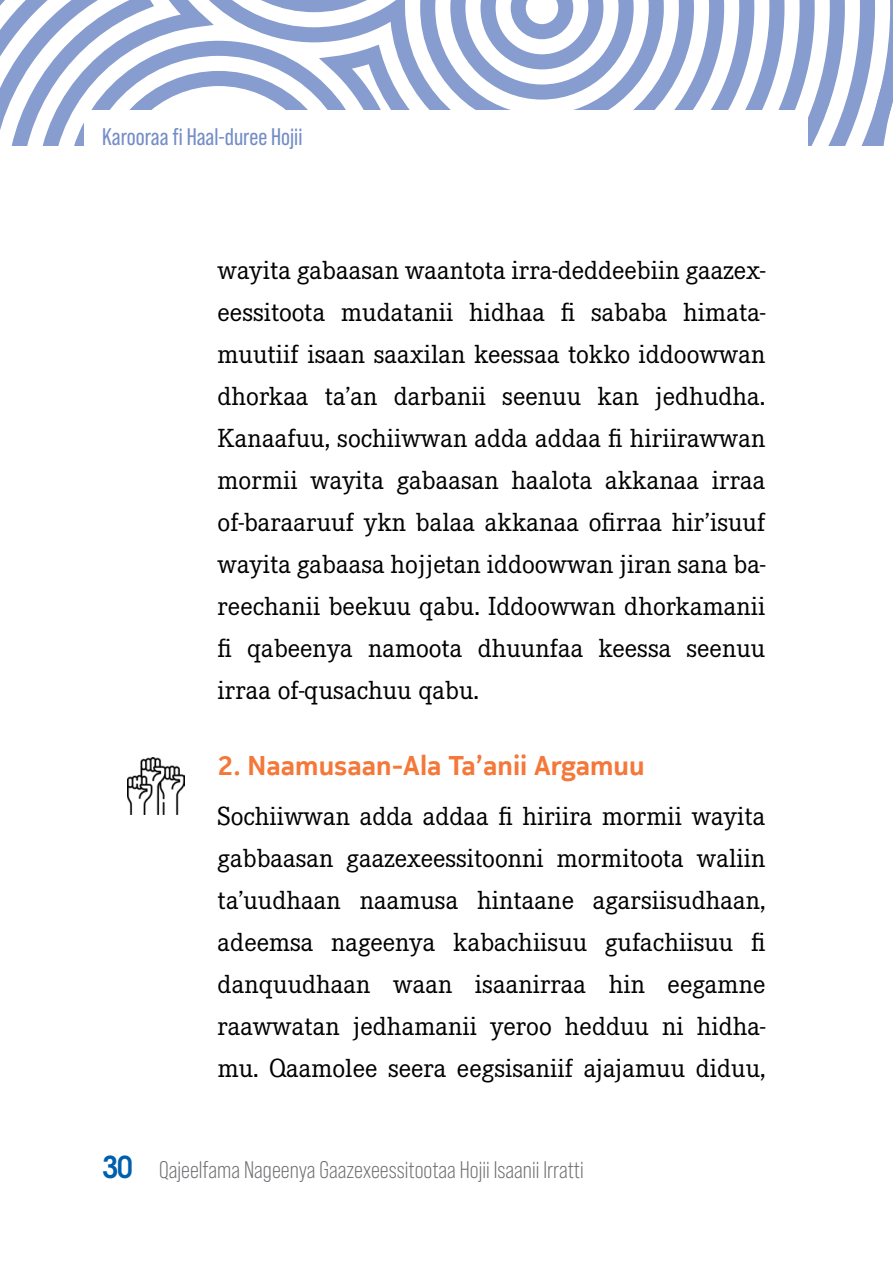
<style>
.page{position:relative;width:893px;height:1263px;background:#fff}
.page>*{position:absolute;margin:0;border:0;box-sizing:border-box;transform-origin:0 0}
.t1{font:27px/42px "Corporate E Pro";color:#000;text-align:justify}
.t2{font:700 27px "Nokia Pure Text";color:#f47839}
.t3{font:24px "Bebas Neue Pro";color:#6d6e71}
.t4{font:24px "Bebas Neue Pro";color:#748dc7}
.s1{font-family:"ITC Avant Garde Std";font-weight:600;font-stretch:condensed;font-size:30px;color:#005fad}
</style>
<div class="page">
<svg style="left:784px;top:0;width:31px;height:145px"></svg>
<svg style="left:0;top:0;width:784px;height:130px"></svg>
<svg style="left:6px;top:0;width:748px;height:145px"></svg>
<svg style="left:36px;top:0;width:688px;height:145px"></svg>
<svg style="left:664px;top:0;width:30px;height:110px"></svg>
<svg style="left:67px;top:0;width:597px;height:145px"></svg>
<svg style="left:817px;top:0;width:76px;height:145px"></svg>
<div style="left:85px;top:110px;width:723px;height:47px;background:#fff"></div>
<img style="left:128px;top:758px;width:57px;height:57px">
<p class="t4" style="left:102px;top:124px;width:202px">Karooraa fi Haal-duree Hojii</p>
<p class="t1" style="left:218px;top:248px;width:549px">wayita gabaasan waantota irra-deddeebiin gaazex&shy;eessitoota mudatanii hidhaa fi sababa himata&shy;muutiif isaan saaxilan keessaa tokko iddoowwan dhorkaa ta’an darbanii seenuu kan jedhudha.<br>Kanaafuu, sochiiwwan adda addaa fi hiriirawwan mormii wayita gabaasan haalota akkanaa irraa of-baraaruuf ykn balaa akkanaa ofirraa hir’isuuf wayita gabaasa hojjetan iddoowwan jiran sana ba&shy;reechanii beekuu qabu. Iddoowwan dhorkamanii fi qabeenya namoota dhuunfaa keessa seenuu irraa of-qusachuu qabu.</p>
<p class="t2" style="left:218px;top:748px;width:428px">2. Naamusaan-Ala Ta’anii Argamuu</p>
<p class="t1" style="left:218px;top:794px;width:549px">Sochiiwwan adda addaa fi hiriira mormii wayita gabbaasan gaazexeessitoonni mormitoota waliin ta’uudhaan naamusa hintaane agarsiisudhaan, adeemsa nageenya kabachiisuu gufachiisuu fi danquudhaan waan isaanirraa hin eegamne raawwatan jedhamanii yeroo hedduu ni hidha&shy;mu. Qaamolee seera eegsisaniif ajajamuu diduu,</p>
<p class="t3" style="left:102px;top:1157px;width:483px"><span class="s1">30</span> Qajeelfama Nageenya Gaazexeessitootaa Hojii Isaanii Irratti</p>
</div>
